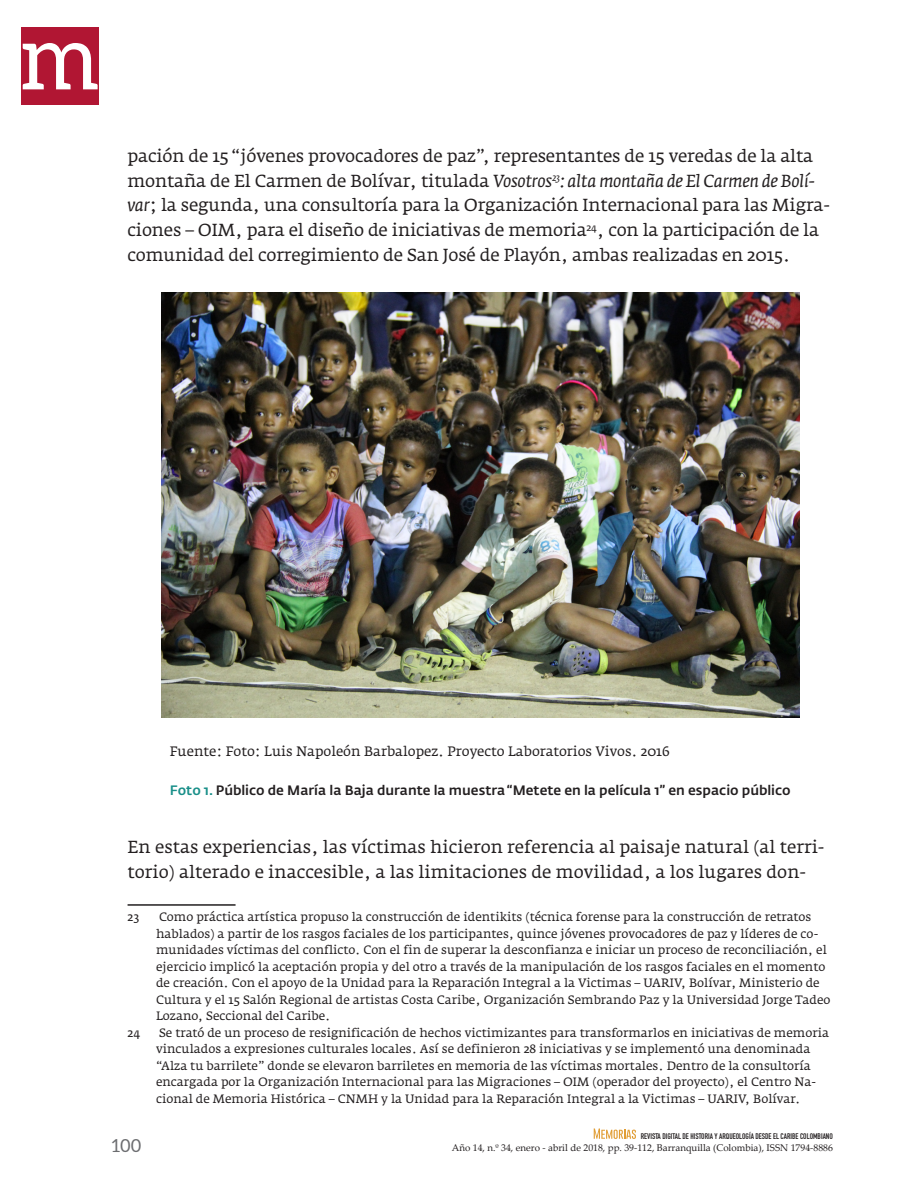
<style>
.page{position:relative;width:918px;height:1188px;background:#fff}
.page>*{position:absolute;margin:0;border:0;box-sizing:border-box;transform-origin:0 0}
.t1{font:18px "Aleo";color:#6c6d70}
.Pie_de_pagina{font:17.25px/24.8px "Fedra Serif A";letter-spacing:-.01em;color:#231f20}
.Parrafo{font:17.25px/24.8px "Fedra Serif A";color:#231f20}
.Título_Gráfico{font:500 13.5px "Fedra Sans Std";color:#231f20}
.Fuente{font:13.5px "Fedra Serif A";color:#231f20}
.Pie_de_pagina-2{font:12px/16.5px "Fedra Serif A";color:#231f20}
.t2{font:9.75px "Palatino Linotype";color:#231f20}
.t3{font:8.1px "DIN Engschrift Std";color:#231f20}
.s1{font-style:italic}
.s2{color:#198f89}
</style>
<div class="page">
<svg style="left:594px;top:1129px;width:42px;height:10px"></svg>
<div style="left:21px;top:27px;width:78px;height:78px;background:#b11633"></div>
<svg style="left:23px;top:43px;width:75px;height:46px"></svg>
<img style="left:161px;top:293px;width:638px;height:425px">
<hr style="left:128px;top:904px;width:108px;height:2px;background:#231f20">
<p class="Pie_de_pagina" style="left:128px;top:144px;width:704px">pación de 15 “jóvenes provocadores de paz”, representantes de 15 veredas de la alta montaña de El Carmen de Bolívar, titulada <span class="s1">Vosotros</span><sup>23</sup><span class="s1">: alta montaña de El Carmen de Bolí&shy;var</span>; la segunda, una consultoría para la Organización Internacional para las Migra&shy;ciones – OIM, para el diseño de iniciativas de memoria<sup>24</sup>, con la participación de la comunidad del corregimiento de San José de Playón, ambas realizadas en 2015.</p>
<p class="Fuente" style="left:170px;top:744px;width:502px">Fuente: Foto: Luis Napoleón Barbalopez. Proyecto Laboratorios Vivos. 2016</p>
<p class="Título_Gráfico" style="left:170px;top:782px;width:622px"><span class="s2">Foto 1.</span> Público de María la Baja durante la muestra “Metete en la película 1” en espacio público</p>
<p class="Parrafo" style="left:128px;top:835px;width:699px">En estas experiencias, las víctimas hicieron referencia al paisaje natural (al terri&shy;torio) alterado e inaccesible, a las limitaciones de movilidad, a los lugares don-</p>
<p class="Pie_de_pagina-2" style="left:128px;top:909px;width:13px">23</p>
<p class="Pie_de_pagina-2" style="left:156px;top:909px;width:676px">Como práctica artística propuso la construcción de identikits (técnica forense para la construcción de retratos hablados) a partir de los rasgos faciales de los participantes, quince jóvenes provocadores de paz y líderes de co&shy;munidades víctimas del conflicto. Con el fin de superar la desconfianza e iniciar un proceso de reconciliación, el ejercicio implicó la aceptación propia y del otro a través de la manipulación de los rasgos faciales en el momento de creación. Con el apoyo de la Unidad para la Reparación Integral a la Victimas – UARIV, Bolívar, Ministerio de Cultura y el 15 Salón Regional de artistas Costa Caribe, Organización Sembrando Paz y la Universidad Jorge Tadeo Lozano, Seccional del Caribe.</p>
<p class="Pie_de_pagina-2" style="left:128px;top:1025px;width:14px">24</p>
<p class="Pie_de_pagina-2" style="left:156px;top:1025px;width:675px">Se trató de un proceso de resignificación de hechos victimizantes para transformarlos en iniciativas de memoria vinculados a expresiones culturales locales. Así se definieron 28 iniciativas y se implementó una denominada “Alza tu barrilete” donde se elevaron barriletes en memoria de las víctimas mortales. Dentro de la consultoría encargada por la Organización Internacional para las Migraciones – OIM (operador del proyecto), el Centro Na&shy;cional de Memoria Histórica – CNMH y la Unidad para la Reparación Integral a la Victimas – UARIV, Bolívar.</p>
<h1 class="t1" style="left:112px;top:1136px;width:31px">100</h1>
<p class="t3" style="left:641px;top:1131px;width:194px">REVISTA DIGITAL DE HISTORIA Y ARQUEOLOGÍA DESDE EL CARIBE COLOMBIANO</p>
<p class="t2" style="left:452px;top:1140px;width:383px">Año 14, n.º 34, enero - abril de 2018, pp. 39-112, Barranquilla (Colombia), ISSN 1794-8886</p>
</div>
